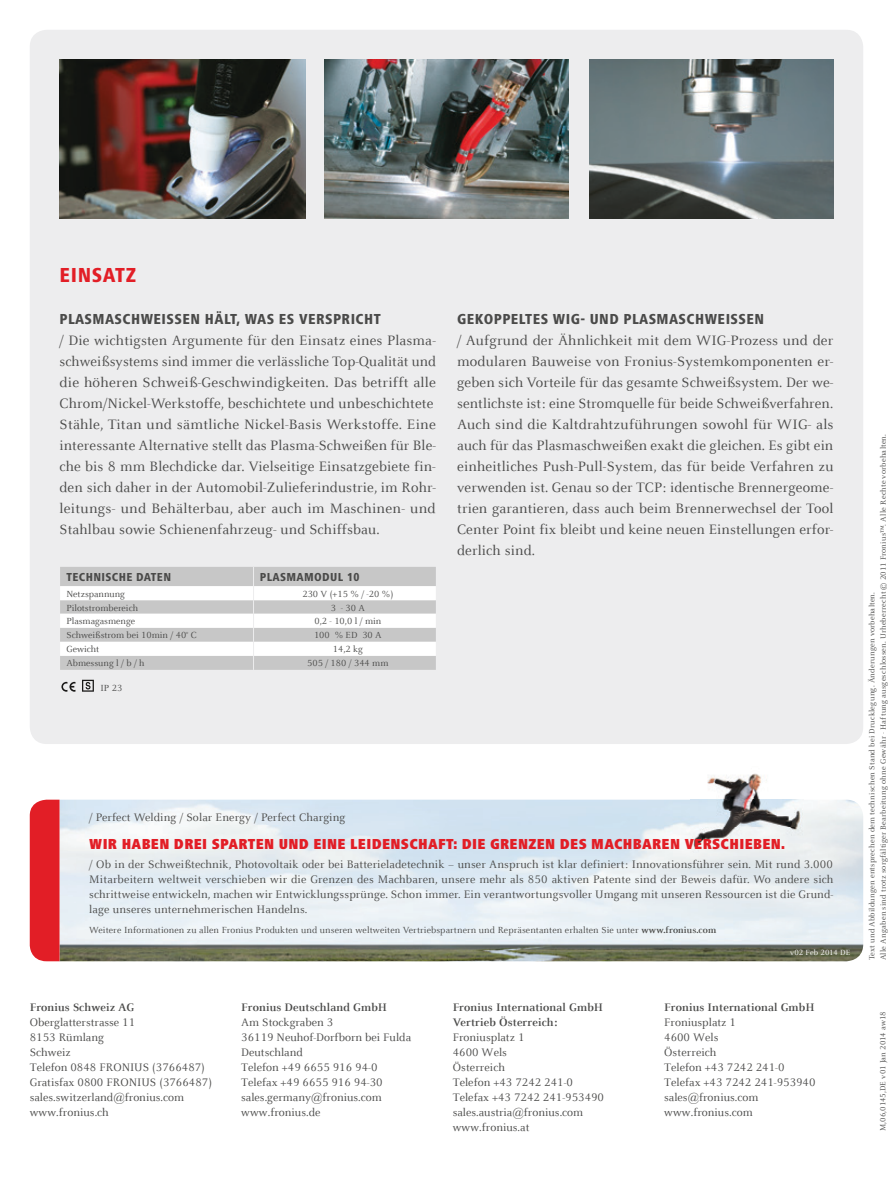
<style>
.page{position:relative;width:893px;height:1191px;background:#fff}
.page>*{position:absolute;margin:0;border:0;box-sizing:border-box;transform-origin:0 0}
.t1{font:800 condensed 21px "Frutiger Next LTW1 G";color:#e21e26}
.t2{font:15px/21px "Celeste Offc Pro";letter-spacing:.01em;color:#4a4a49}
.t3{font:900 condensed 15px "Frutiger Next LTW1 G";letter-spacing:.02em;color:#e21e26}
.t4{font:800 condensed 15px "Frutiger Next LTW1 G";letter-spacing:.03em;color:#4a4a49}
.t5{font:12px/15px "Celeste Offc Pro";color:#4a4a49}
.t6{font:700 12px/15px "Celeste Offc Pro";letter-spacing:.01em;color:#4a4a49}
.t7{font:800 condensed 12px "Frutiger Next LTW1 G";letter-spacing:.03em;color:#4a4a49}
.t8{font:9.75px "Celeste Offc Pro";color:#4a4a49}
.t9{font:8.25px/11.2px "Celeste Offc Pro";letter-spacing:.02em;color:#4a4a49}
.t10{font:8.25px "Celeste Offc Pro";letter-spacing:-.015em;color:#4a4a49}
.t11{font:8.25px "Celeste Offc Pro";letter-spacing:.01em;color:#fff}
.s1{font-weight:700}
</style>
<div class="page">
<div style="left:30px;top:30px;width:833px;height:714px;background:#ededee;border-radius:17px"></div>
<img style="left:60px;top:799px;width:803px;height:162px">
<img style="left:690px;top:773px;width:113px;height:82px">
<div style="left:30px;top:799px;width:30px;height:162px;background:#e21e26"></div>
<img style="left:60px;top:60px;width:246px;height:159px">
<img style="left:325px;top:60px;width:243px;height:159px">
<img style="left:590px;top:60px;width:243px;height:159px">
<svg style="left:60px;top:567px;width:376px;height:103px;background:#dedede"></svg>
<svg style="left:61px;top:682px;width:14px;height:9px"></svg>
<svg style="left:82px;top:680px;width:12px;height:11px"></svg>
<h1 class="t1" style="left:60px;top:262px;width:23px">EINSAT</h1>
<h1 class="t1" style="left:126px;top:262px;width:12px">Z</h1>
<p class="t4" style="left:60px;top:310px;width:10px">PLASMAS</p>
<p class="t4" style="left:123px;top:310px;width:133px">CHWEISSEN HÄLT, WAS</p>
<p class="t4" style="left:279px;top:310px;width:103px">ES VERSPRICHT</p>
<p class="t2" style="left:60px;top:329px;width:378px">/ Die wichtigsten Argumente für den Einsatz eines Plasma&shy;schweißsystems sind immer die verlässliche Top-Qualität und die höheren Schweiß-Geschwindigkeiten. Das betrifft alle Chrom/Nickel-Werkstoffe, beschichtete und unbeschichtete Stähle, Titan und sämtliche Nickel-Basis Werkstoffe. Eine interessante Alternative stellt das Plasma-Schweißen für Ble&shy;che bis 8 mm Blechdicke dar. Vielseitige Einsatzgebiete fin&shy;den sich daher in der Automobil-Zulieferindustrie, im Rohr&shy;leitungs- und Behälterbau, aber auch im Maschinen- und Stahlbau sowie Schienenfahrzeug- und Schiffsbau.</p>
<p class="t7" style="left:66px;top:570px;width:106px">TECH NISCH E DATEN</p>
<p class="t7" style="left:260px;top:570px;width:9px">PLASMAM</p>
<p class="t7" style="left:314px;top:570px;width:47px">ODUL 10</p>
<p class="t8" style="left:66px;top:588px;width:60px">Netzspannung</p>
<p class="t8" style="left:302px;top:588px;width:92px">230 V (+15 % / -20 %)</p>
<p class="t8" style="left:66px;top:601px;width:73px">Pilotstrombereich</p>
<p class="t8" style="left:331px;top:601px;width:36px">3 - 30 A</p>
<p class="t8" style="left:66px;top:615px;width:70px">Plasmagasmenge</p>
<p class="t8" style="left:314px;top:615px;width:68px">0,2 - 10,0 l / min</p>
<p class="t8" style="left:66px;top:629px;width:132px">Schweißstrom bei 10min / 40° C</p>
<p class="t8" style="left:314px;top:629px;width:69px">100 % ED 30 A</p>
<p class="t8" style="left:66px;top:643px;width:34px">Gewicht</p>
<p class="t8" style="left:333px;top:643px;width:32px">14,2 kg</p>
<p class="t8" style="left:66px;top:657px;width:80px">Abmessung l / b / h</p>
<p class="t8" style="left:307px;top:657px;width:83px">505 / 180 / 344 mm</p>
<p class="t8" style="left:100px;top:681px;width:24px">IP 23</p>
<p class="t4" style="left:457px;top:310px;width:62px">GEKOPPELTES</p>
<p class="t4" style="left:553px;top:310px;width:81px">WIG- UND PLASMAS</p>
<p class="t4" style="left:687px;top:310px;width:69px">CHWEISSEN</p>
<p class="t2" style="left:457px;top:329px;width:378px;text-align:justify">/ Aufgrund der Ähnlichkeit mit dem WIG-Prozess und der modularen Bauweise von Fronius-Systemkomponenten er&shy;geben sich Vorteile für das gesamte Schweißsystem. Der we&shy;sentlichste ist: eine Stromquelle für beide Schweißverfahren.<br>Auch sind die Kaltdrahtzuführungen sowohl für WIG- als auch für das Plasmaschweißen exakt die gleichen. Es gibt ein einheitliches Push-Pull-System, das für beide Verfahren zu verwenden ist. Genau so der TCP: identische Brennergeome&shy;trien garantieren, dass auch beim Brennerwechsel der Tool Center Point fix bleibt und keine neuen Einstellungen erfor&shy;derlich sind.</p>
<p class="t5" style="left:89px;top:809px;width:258px">/ Perfect Welding / Solar Energy / Perfect Charging</p>
<p class="t3" style="left:89px;top:835px;width:697px">WIR HABEN DREI SPARTEN UND EINE LEIDENSCHAFT: DIE GRENZEN DES MACHBAREN VERSCHIEBEN.</p>
<p class="t5" style="left:89px;top:856px;width:746px;text-align:justify">/ Ob in der Schweißtechnik, Photovoltaik oder bei Batterieladetechnik − unser Anspruch ist klar definiert: Innovationsführer sein. Mit rund 3.000<br>Mitarbeitern weltweit verschieben wir die Grenzen des Machbaren, unsere mehr als 850 aktiven Patente sind der Beweis dafür. Wo andere sich schrittweise entwickeln, machen wir Entwicklungssprünge. Schon immer. Ein verantwortungsvoller Umgang mit unseren Ressourcen ist die Grund&shy;lage unseres unternehmerischen Handelns.</p>
<p class="t8" style="left:89px;top:924px;width:628px">Weitere Informationen zu allen Fronius Produkten und unseren weltweiten Vertriebspartnern und Repräsentanten erhalten Sie unter <span class="s1">www.fronius.com</span></p>
<p class="t6" style="left:30px;top:999px;width:106px">Fronius Schweiz AG</p>
<p class="t5" style="left:30px;top:1015px;width:184px">Oberglatterstrasse 11<br>8153 Rümlang<br>Schweiz<br>Telefon 0848 FRONIUS (3766487)<br>Gratisfax 0800 FRONIUS (3766487) sales.switzerland@fronius.com www.fronius.ch</p>
<p class="t6" style="left:241px;top:999px;width:147px">Fronius Deutschland GmbH</p>
<p class="t5" style="left:241px;top:1015px;width:171px">Am Stockgraben 3<br>36119 Neuhof-Dorfborn bei Fulda<br>Deutschland<br>Telefon +49 6655 916 94-0<br>Telefax +49 6655 916 94-30 sales.germany@fronius.com www.fronius.de</p>
<p class="t6" style="left:453px;top:999px;width:152px">Fronius International GmbH<br>Vertrieb Österreich:</p>
<p class="t5" style="left:453px;top:1030px;width:153px">Froniusplatz 1<br>4600 Wels<br>Österreich<br>Telefon +43 7242 241-0<br>Telefax +43 7242 241-953490 sales.austria@fronius.com www.fronius.at</p>
<p class="t11" style="left:790px;top:947px;width:62px">v02 Feb 2014 DE</p>
<p class="t6" style="left:664px;top:999px;width:152px">Fronius International GmbH</p>
<p class="t5" style="left:664px;top:1015px;width:153px">Froniusplatz 1<br>4600 Wels<br>Österreich<br>Telefon +43 7242 241-0<br>Telefax +43 7242 241-953940 sales@fronius.com www.fronius.com</p>
<p class="t9" style="left:866px;top:960px;width:528px;rotate:-90deg">Text und Abbildungen entsprechen dem technischen Stand bei Drucklegung. Änderungen vorbehalten.<br>Alle Angaben sind trotz sorgfältiger Bearbeitung ohne Gewähr - Haftung ausgeschlossen. Urheberrecht © 2011 Fronius™. Alle Rechte vorbehalten.</p>
<p class="t10" style="left:878px;top:1131px;width:121px;rotate:-90deg">M,06,0145,DE v01 Jan 2014 aw18</p>
</div>
